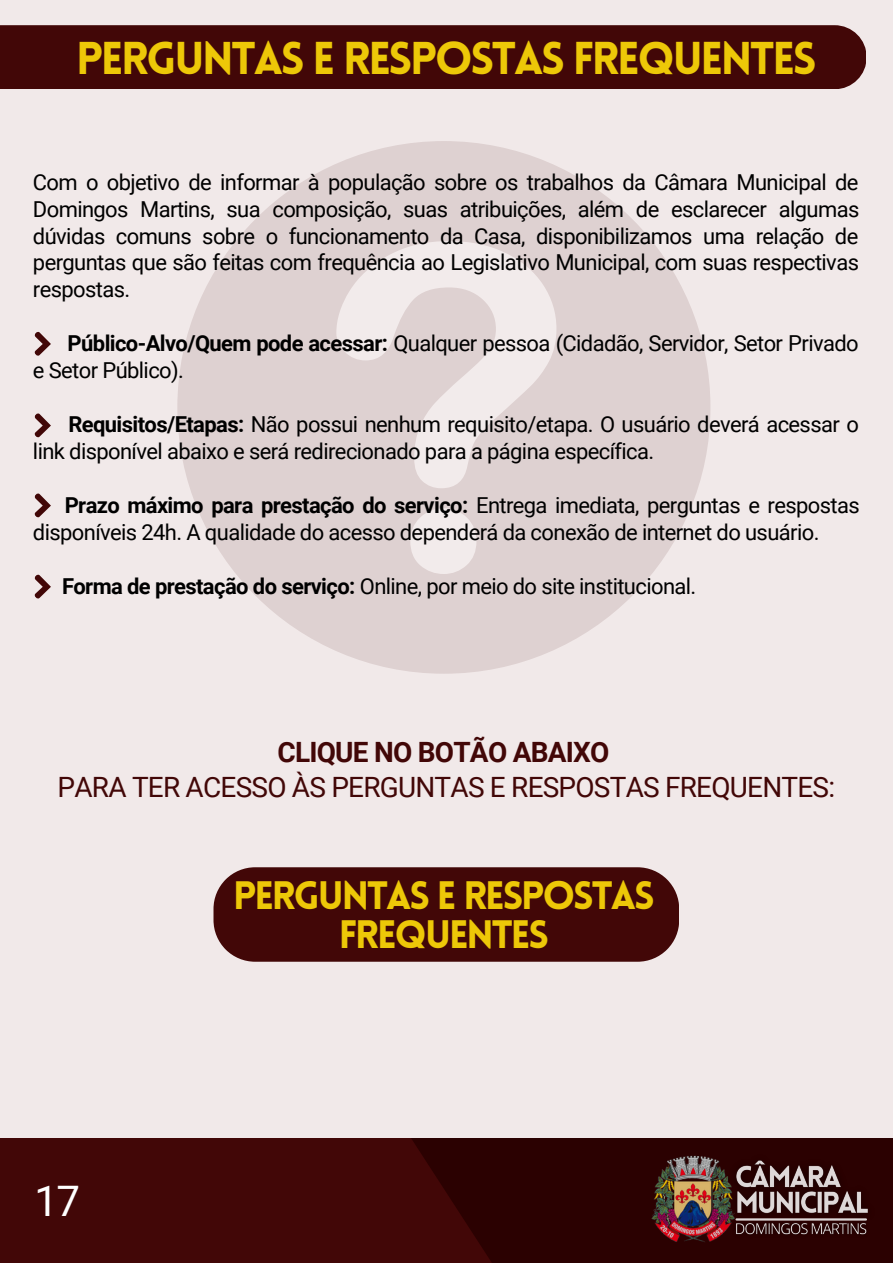
<style>
.page{position:relative;width:893px;height:1264px;background:#fff}
.page>*{position:absolute;margin:0;border:0;box-sizing:border-box;transform-origin:0 0}
.t1{font:900 45px "Lovelo";letter-spacing:-.055em;color:#edc808}
.t2{font:42px "Roboto";color:#fff}
.t3{font:900 38.85px/38.2px "Lovelo";letter-spacing:-.055em;color:#edc808;text-align:center}
.t4{font:27.9px "Roboto";letter-spacing:-.025em;color:#420707}
.t5{font:700 27.9px "Roboto";letter-spacing:-.025em;color:#420707}
.t6{font:21.9px/27px "Roboto";letter-spacing:-.025em;color:#000}
.s1{font-weight:700}
</style>
<div class="page">
<div style="left:0;top:0;width:892px;height:1262px;background:#f1e9e9"></div>
<div style="left:0;top:1137px;width:892px;height:125px;background:#420707"></div>
<div style="left:411px;top:1137px;width:481px;height:125px;background:#2b0101"></div>
<div style="left:213px;top:867px;width:466px;height:94px;background:#420707"></div>
<div style="left:177px;top:141px;width:533px;height:532px;background:#ded1d1;border-radius:50%"></div>
<svg style="left:336px;top:241px;width:220px;height:333px"></svg>
<div style="left:0;top:25px;width:866px;height:64px;background:#420707"></div>
<img style="left:736px;top:1160px;width:132px;height:52px">
<img style="left:651px;top:1155px;width:82px;height:87px">
<img style="left:728px;top:1212px;width:140px;height:30px">
<hr style="left:736px;top:1218px;width:129px;height:2px;background:#fff">
<svg style="left:34px;top:331px;width:17px;height:25px"></svg>
<svg style="left:34px;top:413px;width:17px;height:25px"></svg>
<svg style="left:34px;top:493px;width:17px;height:25px"></svg>
<svg style="left:34px;top:574px;width:17px;height:25px"></svg>
<p class="t1" style="left:76px;top:40px;width:741px">PERGUNTAS E RESPOSTAS FREQUENTES</p>
<p class="t6" style="left:33px;top:168px;width:827px;text-align:justify">Com o objetivo de informar à população sobre os trabalhos da Câmara Municipal de Domingos Martins, sua composição, suas atribuições, além de esclarecer algumas dúvidas comuns sobre o funcionamento da Casa, disponibilizamos uma relação de perguntas que são feitas com frequência ao Legislativo Municipal, com suas respectivas respostas.</p>
<p class="t6" style="left:33px;top:330px;width:827px;text-indent:35px"><span class="s1">Público-Alvo/Quem pode acessar:</span> Qualquer pessoa (Cidadão, Servidor, Setor Privado e Setor Público).</p>
<p class="t6" style="left:33px;top:411px;width:827px;text-indent:35px"><span class="s1">Requisitos/Etapas:</span> Não possui nenhum requisito/etapa. O usuário deverá acessar o link disponível abaixo e será redirecionado para a página específica.</p>
<p class="t6" style="left:33px;top:492px;width:828px;text-indent:32px"><span class="s1">Prazo máximo para prestação do serviço:</span> Entrega imediata, perguntas e respostas disponíveis 24h. A qualidade do acesso dependerá da conexão de internet do usuário.</p>
<p class="t6" style="left:62px;top:573px;width:635px"><span class="s1">Forma de prestação do serviço:</span> Online, por meio do site institucional.</p>
<p class="t5" style="left:277px;top:736px;width:333px">CLIQUE NO BOTÃO ABAIXO</p>
<p class="t4" style="left:58px;top:771px;width:779px">PARA TER ACESSO ÀS PERGUNTAS E RESPOSTAS FREQUENTES:</p>
<p class="t2" style="left:35px;top:1177px;width:47px">17</p>
<p class="t3" style="left:233px;top:880px;width:423px">PERGUNTAS E RESPOSTAS<br>FREQUENTES</p>
</div>
